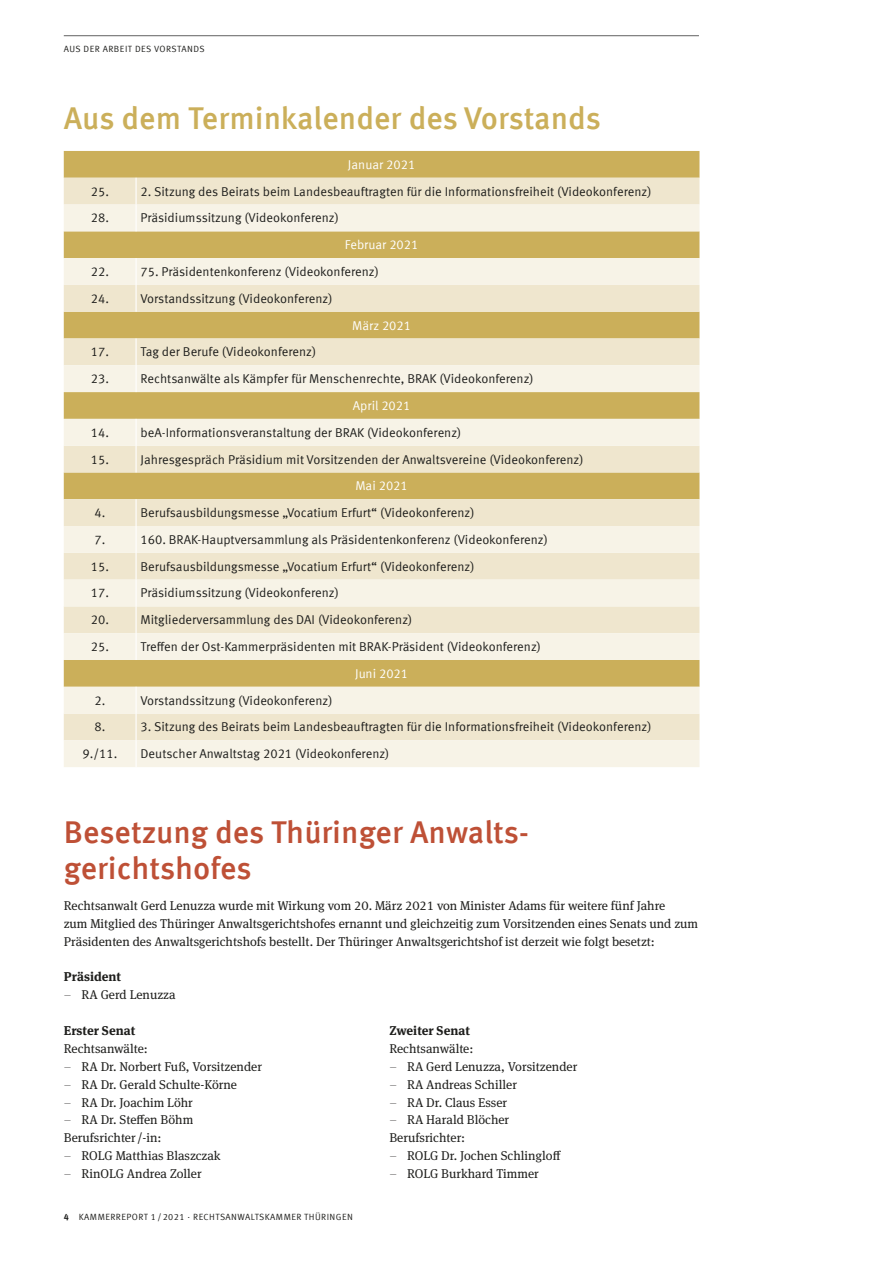
<style>
.page{position:relative;width:893px;height:1263px;background:#fff}
.page>*{position:absolute;margin:0;border:0;box-sizing:border-box;transform-origin:0 0}
.h2_infotext{font:500 31.5px/35.7px "Meta Offc";letter-spacing:-.005em;color:#be5036}
.h2_dates{font:500 31.5px "Meta Offc";color:#cbaf5a}
.t1{font:12.75px "Meta Offc Norm";color:#1e1e1c}
.p_left{font:12.75px/17.9px "Meta Serif OT";color:#1e1e1c}
.t2{font:12.75px "Meta Offc Norm";color:#fff}
.p_left-2{font:700 12.75px "Meta Serif OT";color:#1e1e1c}
.t3{font:9px "Meta Offc Norm";letter-spacing:.05em;color:#1e1e1c}
.s1{font-family:"Meta Offc Norm";color:#919090}
.s2{font-family:"Meta Offc";font-weight:700}
</style>
<div class="page">
<hr style="left:64px;top:35px;width:635px;height:1px;background:#626262">
<div style="left:64px;top:151px;width:635px;height:27px;background:#cbaf5a"></div>
<div style="left:64px;top:178px;width:635px;height:27px;background:#efe6ce"></div>
<svg style="left:64px;top:205px;width:635px;height:562px;background:#eadebd"></svg>
<svg style="left:136px;top:178px;width:1px;height:53px"></svg>
<svg style="left:136px;top:258px;width:1px;height:54px"></svg>
<svg style="left:136px;top:338px;width:1px;height:54px"></svg>
<svg style="left:136px;top:419px;width:1px;height:53px"></svg>
<svg style="left:136px;top:499px;width:1px;height:161px"></svg>
<svg style="left:136px;top:687px;width:1px;height:80px"></svg>
<p class="t3" style="left:64px;top:43px;width:51px">Aus der Arbeit</p>
<p class="t3" style="left:135px;top:43px;width:31px">des Vorstan</p>
<p class="t3" style="left:193px;top:43px;width:12px">ds</p>
<p class="h2_dates" style="left:64px;top:99px;width:539px">Aus dem Terminkalender des Vorstands</p>
<p class="t2" style="left:348px;top:157px;width:69px">Januar 2021</p>
<p class="t1" style="left:91px;top:184px;width:20px">25.</p>
<p class="t1" style="left:141px;top:184px;width:512px">2. Sitzung des Beirats beim Landesbeauftragten für die Informationsfreiheit (Videokonferenz)</p>
<p class="t1" style="left:91px;top:211px;width:20px">28.</p>
<p class="t1" style="left:141px;top:211px;width:200px">Präsidiumssitzung (Videokonferenz)</p>
<p class="t2" style="left:345px;top:237px;width:75px">Februar 2021</p>
<p class="t1" style="left:91px;top:264px;width:20px">22.</p>
<p class="t1" style="left:141px;top:264px;width:240px">75. Präsidentenkonferenz (Videokonferenz)</p>
<p class="t1" style="left:91px;top:291px;width:20px">24.</p>
<p class="t1" style="left:141px;top:291px;width:193px">Vorstandssitzung (Videokonferenz)</p>
<p class="t2" style="left:352px;top:318px;width:60px">März 2021</p>
<p class="t1" style="left:91px;top:345px;width:20px">17.</p>
<p class="t1" style="left:141px;top:345px;width:177px">Tag der Berufe (Videokonferenz)</p>
<p class="t1" style="left:91px;top:371px;width:20px">23.</p>
<p class="t1" style="left:141px;top:371px;width:395px">Rechtsanwälte als Kämpfer für Menschenrechte, BRAK (Videokonferenz)</p>
<p class="t2" style="left:353px;top:398px;width:59px">April 2021</p>
<p class="t1" style="left:91px;top:425px;width:20px">14.</p>
<p class="t1" style="left:141px;top:425px;width:322px">beA-Informationsveranstaltung der BRAK (Videokonferenz)</p>
<p class="t1" style="left:91px;top:452px;width:20px">15.</p>
<p class="t1" style="left:141px;top:452px;width:445px">Jahresgespräch Präsidium mit Vorsitzenden der Anwaltsvereine (Videokonferenz)</p>
<p class="t2" style="left:355px;top:478px;width:54px">Mai 2021</p>
<p class="t1" style="left:94px;top:505px;width:12px">4.</p>
<p class="t1" style="left:141px;top:505px;width:335px">Berufsausbildungsmesse „Vocatium Erfurt“ (Videokonferenz)</p>
<p class="t1" style="left:94px;top:532px;width:12px">7.</p>
<p class="t1" style="left:141px;top:532px;width:409px">160. BRAK-Hauptversammlung als Präsidentenkonferenz (Videokonferenz)</p>
<p class="t1" style="left:91px;top:559px;width:20px">15.</p>
<p class="t1" style="left:141px;top:559px;width:335px">Berufsausbildungsmesse „Vocatium Erfurt“ (Videokonferenz)</p>
<p class="t1" style="left:91px;top:586px;width:20px">17.</p>
<p class="t1" style="left:141px;top:586px;width:200px">Präsidiumssitzung (Videokonferenz)</p>
<p class="t1" style="left:91px;top:612px;width:20px">20.</p>
<p class="t1" style="left:141px;top:612px;width:273px">Mitgliederversammlung des DAI (Videokonferenz)</p>
<p class="t1" style="left:91px;top:639px;width:20px">25.</p>
<p class="t1" style="left:141px;top:639px;width:402px">Treffen der Ost-Kammerpräsidenten mit BRAK-Präsident (Videokonferenz)</p>
<p class="t2" style="left:355px;top:666px;width:55px">Juni 2021</p>
<p class="t1" style="left:94px;top:693px;width:12px">2.</p>
<p class="t1" style="left:141px;top:693px;width:193px">Vorstandssitzung (Videokonferenz)</p>
<p class="t1" style="left:94px;top:720px;width:12px">8.</p>
<p class="t1" style="left:141px;top:720px;width:512px">3. Sitzung des Beirats beim Landesbeauftragten für die Informationsfreiheit (Videokonferenz)</p>
<p class="t1" style="left:82px;top:746px;width:36px">9./11.</p>
<p class="t1" style="left:141px;top:746px;width:250px">Deutscher Anwaltstag 2021 (Videokonferenz)</p>
<p class="h2_infotext" style="left:64px;top:815px;width:467px">Besetzung des Thüringer Anwalts&shy;gerichtshofes</p>
<p class="p_left" style="left:64px;top:897px;width:636px">Rechtsanwalt Gerd Lenuzza wurde mit Wirkung vom 20. März 2021 von Minister Adams für weitere fünf Jahre<br>zum Mitglied des Thüringer Anwaltsgerichtshofes ernannt und gleichzeitig zum Vorsitzenden eines Senats und zum<br>Präsidenten des Anwaltsgerichtshofs bestellt. Der Thüringer Anwaltsgerichtshof ist derzeit wie folgt besetzt:</p>
<p class="p_left-2" style="left:64px;top:969px;width:59px">Präsident</p>
<p class="p_left" style="left:64px;top:986px;width:113px"><span class="s1">–</span> RA Gerd Lenuzza</p>
<p class="p_left-2" style="left:64px;top:1022px;width:73px">Erster Senat</p>
<p class="p_left" style="left:64px;top:1039px;width:86px">Rechtsanwälte:</p>
<p class="p_left" style="left:64px;top:1057px;width:200px"><span class="s1">–</span> RA Dr. Norbert Fuß, Vorsitzender</p>
<p class="p_left" style="left:64px;top:1075px;width:175px"><span class="s1">–</span> RA Dr. Gerald Schulte-Körne</p>
<p class="p_left" style="left:64px;top:1093px;width:131px"><span class="s1">–</span> RA Dr. Joachim Löhr</p>
<p class="p_left" style="left:64px;top:1111px;width:131px"><span class="s1">–</span> RA Dr. Steffen Böhm</p>
<p class="p_left" style="left:64px;top:1129px;width:99px">Berufsrichter/-in:</p>
<p class="p_left" style="left:64px;top:1147px;width:158px"><span class="s1">–</span> ROLG Matthias Blaszczak</p>
<p class="p_left" style="left:64px;top:1164px;width:139px"><span class="s1">–</span> RinOLG Andrea Zoller</p>
<p class="p_left-2" style="left:389px;top:1022px;width:82px">Zweiter Senat</p>
<p class="p_left" style="left:389px;top:1039px;width:86px">Rechtsanwälte:</p>
<p class="p_left" style="left:389px;top:1057px;width:190px"><span class="s1">–</span> RA Gerd Lenuzza, Vorsitzender</p>
<p class="p_left" style="left:389px;top:1075px;width:129px"><span class="s1">–</span> RA Andreas Schiller</p>
<p class="p_left" style="left:389px;top:1093px;width:119px"><span class="s1">–</span> RA Dr. Claus Esser</p>
<p class="p_left" style="left:389px;top:1111px;width:121px"><span class="s1">–</span> RA Harald Blöcher</p>
<p class="p_left" style="left:389px;top:1129px;width:77px">Berufsrichter:</p>
<p class="p_left" style="left:389px;top:1147px;width:173px"><span class="s1">–</span> ROLG Dr. Jochen Schlingloff</p>
<p class="p_left" style="left:389px;top:1164px;width:151px"><span class="s1">–</span> ROLG Burkhard Timmer</p>
<p class="t3" style="left:64px;top:1212px;width:27px"><span class="s2">4</span> Kammer-re</p>
<p class="t3" style="left:127px;top:1212px;width:12px">port</p>
<p class="t3" style="left:151px;top:1212px;width:204px">1/2021 · RECHTSANWALTSKAMMER THÜRINGEN</p>
</div>
